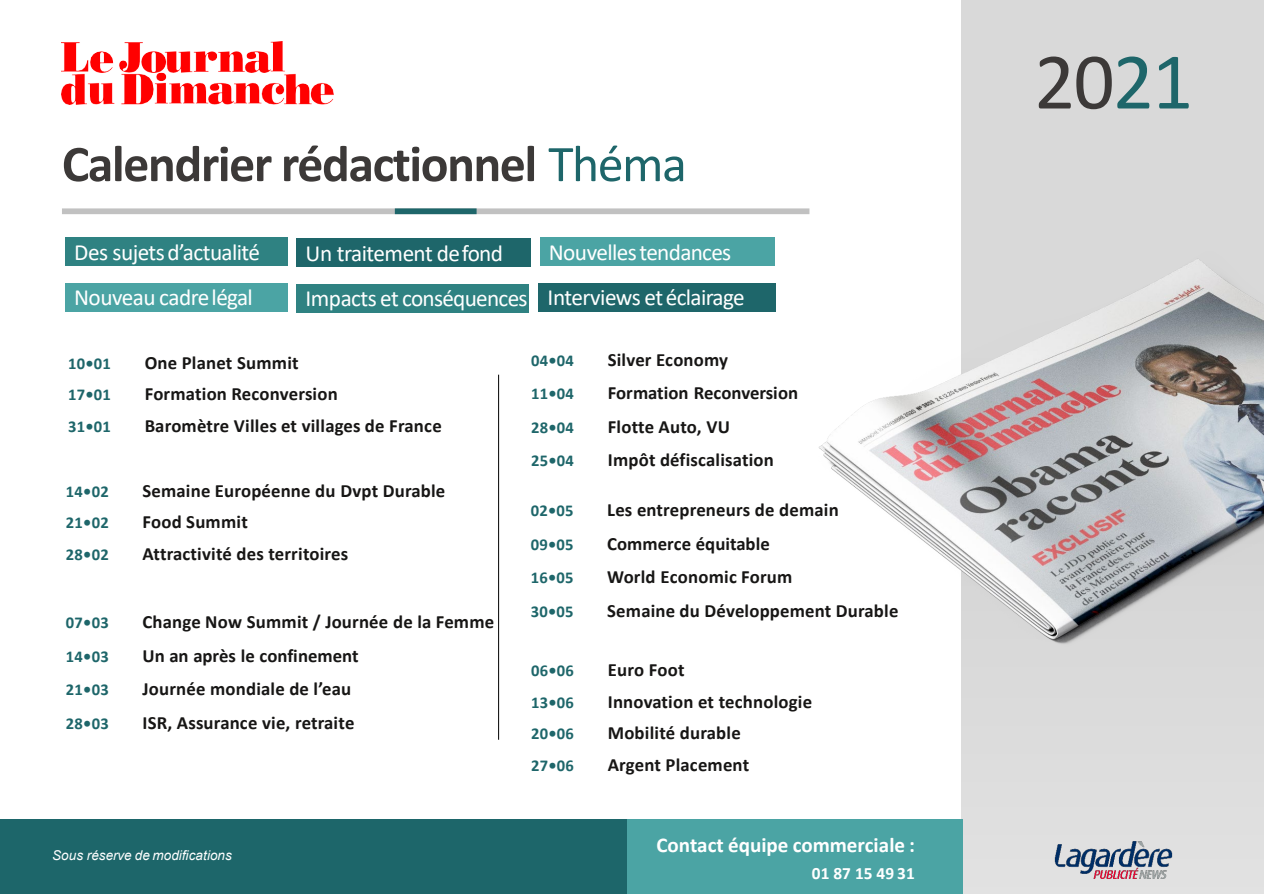
<style>
.page{position:relative;width:1264px;height:894px;background:#fff}
.page>*{position:absolute;margin:0;border:0;box-sizing:border-box;transform-origin:0 0}
.t1{font:81px "Calibri";color:#3c3938}
.t2{font:700 51.9px "Calibri";letter-spacing:-.025em;color:#3c3938}
.t3{font:23.25px "Calibri";letter-spacing:-.025em;color:#fff}
.t4{font:700 21px "Calibri";color:#fff}
.t5{font:700 18.75px "Calibri";letter-spacing:.01em;color:#171615}
.t6{font:700 17.25px "Calibri";letter-spacing:.005em;color:#fff}
.t7{font:700 16.5px "Calibri";letter-spacing:.015em;color:#1e666a}
.t8{font:italic 13.5px "Arial";letter-spacing:.005em;color:#fff}
.s1{font-weight:400;color:#1e666a}
.s2{color:#1e666a}
</style>
<div class="page">
<div style="left:62px;top:208px;width:747px;height:6px;background:#c1c1c1"></div>
<div style="left:395px;top:208px;width:81px;height:6px;background:#1e666a"></div>
<div style="left:961px;top:0;width:302px;height:893px;background:#d9d9d9"></div>
<div style="left:0;top:819px;width:658px;height:74px;background:#1d666a"></div>
<div style="left:627px;top:819px;width:335px;height:74px;background:#4ba4a4"></div>
<img style="left:62px;top:41px;width:272px;height:63px">
<hr style="left:498px;top:374px;width:1px;height:365px;background:#000">
<div style="left:65px;top:237px;width:222px;height:29px;background:#2f8282"></div>
<div style="left:65px;top:283px;width:222px;height:28px;background:#4ba4a4"></div>
<div style="left:296px;top:284px;width:233px;height:28px;background:#2f8282"></div>
<div style="left:538px;top:283px;width:237px;height:28px;background:#1e666a"></div>
<div style="left:296px;top:238px;width:235px;height:29px;background:#1e666a"></div>
<div style="left:539px;top:237px;width:235px;height:29px;background:#4ba4a4"></div>
<img style="left:1054px;top:841px;width:119px;height:38px">
<img style="left:739px;top:208px;width:524px;height:436px">
<p class="t2" style="left:62px;top:127px;width:626px">Calendrier rédactionnel <span class="s1">Théma</span></p>
<p class="t3" style="left:74px;top:236px;width:187px">Des sujetsd’actualité</p>
<p class="t3" style="left:74px;top:281px;width:180px">Nouveau cadrelégal</p>
<p class="t3" style="left:305px;top:282px;width:224px">Impacts et conséquences</p>
<p class="t3" style="left:547px;top:281px;width:198px">Interviews etéclairage</p>
<p class="t3" style="left:305px;top:237px;width:199px">Un traitement defond</p>
<p class="t3" style="left:548px;top:236px;width:184px">Nouvellestendances</p>
<p class="t7" style="left:68px;top:351px;width:44px">10•01</p>
<p class="t5" style="left:145px;top:349px;width:155px">One Planet Summit</p>
<p class="t7" style="left:68px;top:383px;width:44px">17•01</p>
<p class="t5" style="left:145px;top:380px;width:194px">Formation Reconversion</p>
<p class="t7" style="left:68px;top:414px;width:44px">31•01</p>
<p class="t5" style="left:145px;top:412px;width:298px">Baromètre Villes et villages de France</p>
<p class="t7" style="left:66px;top:479px;width:44px">14•02</p>
<p class="t5" style="left:142px;top:477px;width:304px">Semaine Européenne du Dvpt Durable</p>
<p class="t7" style="left:66px;top:511px;width:44px">21•02</p>
<p class="t5" style="left:142px;top:508px;width:107px">Food Summit</p>
<p class="t7" style="left:66px;top:542px;width:44px">28•02</p>
<p class="t5" style="left:142px;top:540px;width:207px">Attractivité des territoires</p>
<p class="t7" style="left:66px;top:611px;width:44px">07•03</p>
<p class="t5" style="left:142px;top:608px;width:353px">Change Now Summit / Journée de la Femme</p>
<p class="t7" style="left:66px;top:644px;width:44px">14•03</p>
<p class="t5" style="left:142px;top:642px;width:218px">Un an après le confinement</p>
<p class="t7" style="left:66px;top:677px;width:44px">21•03</p>
<p class="t5" style="left:142px;top:675px;width:210px">Journée mondiale de l’eau</p>
<p class="t7" style="left:66px;top:711px;width:44px">28•03</p>
<p class="t5" style="left:142px;top:709px;width:213px">ISR, Assurance vie, retraite</p>
<p class="t8" style="left:52px;top:846px;width:181px">Sous réserve de modifications</p>
<p class="t7" style="left:531px;top:348px;width:44px">04•04</p>
<p class="t5" style="left:607px;top:346px;width:122px">Silver Economy</p>
<p class="t7" style="left:531px;top:382px;width:44px">11•04</p>
<p class="t5" style="left:607px;top:379px;width:192px">Formation Reconversion</p>
<p class="t7" style="left:531px;top:415px;width:44px">28•04</p>
<p class="t5" style="left:607px;top:413px;width:124px">Flotte Auto, VU</p>
<p class="t7" style="left:531px;top:449px;width:44px">25•04</p>
<p class="t5" style="left:607px;top:446px;width:167px">Impôt défiscalisation</p>
<p class="t7" style="left:530px;top:499px;width:44px">02•05</p>
<p class="t5" style="left:607px;top:496px;width:233px">Les entrepreneurs de demain</p>
<p class="t7" style="left:530px;top:532px;width:44px">09•05</p>
<p class="t5" style="left:607px;top:530px;width:164px">Commerce équitable</p>
<p class="t7" style="left:530px;top:566px;width:44px">16•05</p>
<p class="t5" style="left:607px;top:563px;width:186px">World Economic Forum</p>
<p class="t7" style="left:530px;top:599px;width:44px">30•05</p>
<p class="t5" style="left:607px;top:597px;width:292px">Semaine du Développement Durable</p>
<p class="t7" style="left:531px;top:659px;width:44px">06•06</p>
<p class="t5" style="left:607px;top:656px;width:78px">Euro Foot</p>
<p class="t7" style="left:531px;top:690px;width:44px">13•06</p>
<p class="t5" style="left:607px;top:688px;width:206px">Innovation et technologie</p>
<p class="t7" style="left:531px;top:722px;width:44px">20•06</p>
<p class="t5" style="left:607px;top:719px;width:134px">Mobilité durable</p>
<p class="t7" style="left:531px;top:753px;width:44px">27•06</p>
<p class="t5" style="left:607px;top:751px;width:143px">Argent Placement</p>
<p class="t4" style="left:656px;top:829px;width:260px">Contact équipe commerciale :</p>
<p class="t6" style="left:811px;top:861px;width:104px">01 87 15 49 31</p>
<p class="t1" style="left:1033px;top:25px;width:160px">20<span class="s2">21</span></p>
</div>
